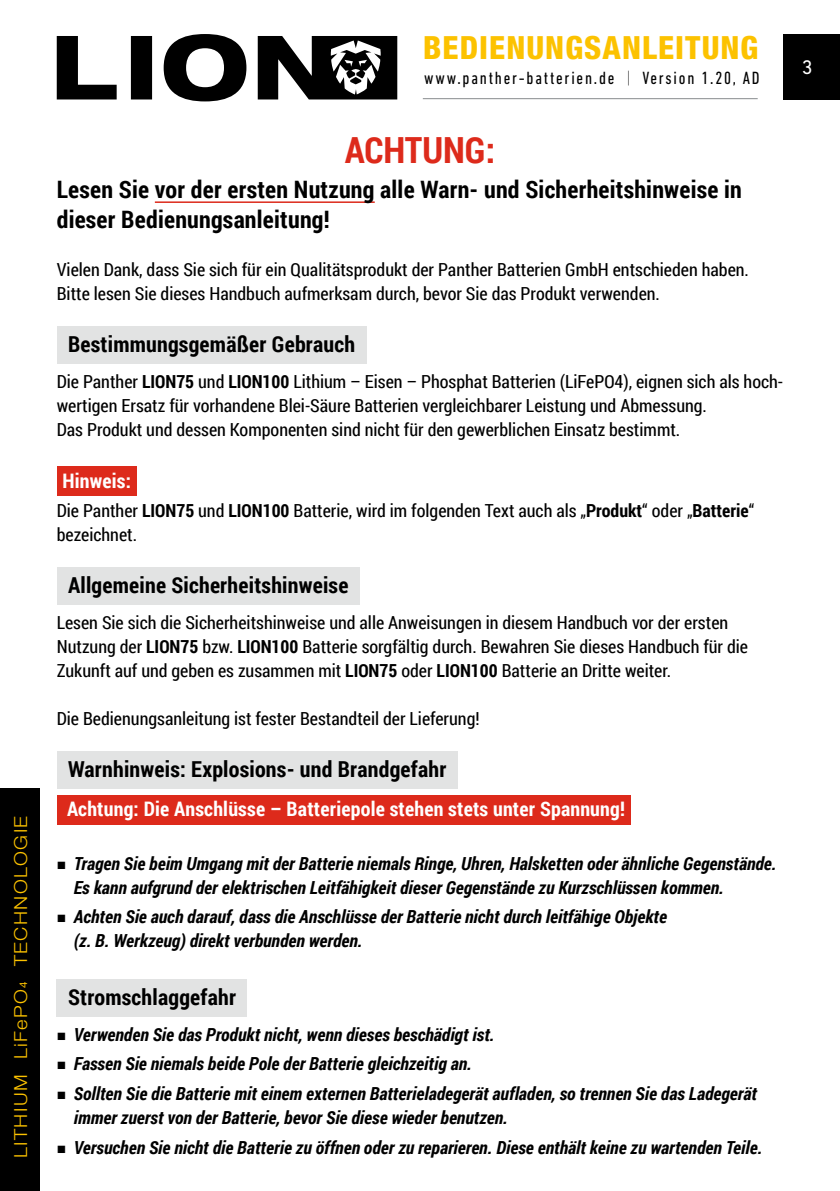
<style>
.page{position:relative;width:840px;height:1191px;background:#fff}
.page>*{position:absolute;margin:0;border:0;box-sizing:border-box;transform-origin:0 0}
.AUCHTUNG__mittig{font:700 36px "Roboto Condensed";color:#dd2a1b}
.t1{font:800 condensed 32px "Helvetica Neue LT Std";letter-spacing:.035em;color:#fcc200}
.Warnung__Fett_Links{font:700 24px/30px "Roboto Condensed";letter-spacing:.01em;color:#000}
.Flies_H2{font:700 22px "Roboto Condensed";letter-spacing:.01em;color:#000}
.Flies_H2-_Hinweis{font:700 20px "Roboto Condensed";letter-spacing:.01em;color:#fff}
.t2{font:20px "DIN Next LT Pro";color:#fff}
.Fliess_Normal_Inhalt{font:18px/24px "Roboto Condensed";color:#000}
.t3{font:italic 700 18px/24px "Roboto Condensed";color:#000}
.t4{font:condensed 18px "DIN Next LT Pro";letter-spacing:.1em;color:#000}
.t5{font:300 18px "Helvetica Neue LT Std";letter-spacing:.07em;color:#fcc200;scale:1.11 1}
.s1{font-weight:400;font-size:10.4px}
.s2{font-weight:200}
.s3{font-weight:700}
</style>
<div class="page">
<div style="left:0;top:788px;width:40px;height:403px;background:#000"></div>
<div style="left:782px;top:34px;width:57px;height:65px;background:#000"></div>
<svg style="left:57px;top:34px;width:340px;height:67px"></svg>
<hr style="left:155px;top:201px;width:219px;height:2px;background:#dd2a1b">
<div style="left:57px;top:326px;width:309px;height:38px;background:#e2e3e3"></div>
<div style="left:57px;top:466px;width:79px;height:30px;background:#dd2a1b"></div>
<div style="left:57px;top:567px;width:302px;height:38px;background:#e2e3e3"></div>
<div style="left:57px;top:751px;width:400px;height:37px;background:#e2e3e3"></div>
<div style="left:57px;top:795px;width:573px;height:29px;background:#dd2a1b"></div>
<div style="left:57px;top:979px;width:190px;height:37px;background:#e2e3e3"></div>
<hr style="left:422px;top:98px;width:335px;height:1px;background:#878b8d">
<p class="t5" style="left:10px;top:1158px;width:310px;rotate:-90deg">LITHIUM LiFePO<span class="s1">4</span> TECHNOLOGIE</p>
<h2 class="t1" style="left:423px;top:28px;width:336px">BEDIENUNGSANLEITUNG</h2>
<p class="t4" style="left:424px;top:68px;width:337px">www.panther-batterien.de <span class="s2">|</span> Version 1.20, AD</p>
<p class="AUCHTUNG__mittig" style="left:344px;top:124px;width:152px">ACHTUNG:</p>
<p class="Warnung__Fett_Links" style="left:57px;top:174px;width:686px">Lesen Sie vor der ersten Nutzung alle Warn- und Sicherheitshinweise in dieser Bedienungsanleitung!</p>
<p class="Fliess_Normal_Inhalt" style="left:57px;top:257px;width:693px">Vielen Dank, dass Sie sich für ein Qualitätsprodukt der Panther Batterien GmbH entschieden haben.</p>
<p class="Fliess_Normal_Inhalt" style="left:57px;top:281px;width:604px">Bitte lesen Sie dieses Handbuch aufmerksam durch, bevor Sie das Produkt verwenden.</p>
<p class="Flies_H2" style="left:68px;top:329px;width:288px">Bestimmungsgemäßer Gebrauch</p>
<p class="Fliess_Normal_Inhalt" style="left:57px;top:368px;width:727px">Die Panther <span class="s3">LION75</span> und <span class="s3">LION100</span> Lithium – Eisen – Phosphat Batterien (LiFePO4), eignen sich als hoch&shy;wertigen Ersatz für vorhandene Blei-Säure Batterien vergleichbarer Leistung und Abmessung.</p>
<p class="Fliess_Normal_Inhalt" style="left:57px;top:416px;width:624px">Das Produkt und dessen Komponenten sind nicht für den gewerblichen Einsatz bestimmt.</p>
<p class="Flies_H2-_Hinweis" style="left:62px;top:466px;width:70px">Hinweis:</p>
<p class="Fliess_Normal_Inhalt" style="left:57px;top:498px;width:698px">Die Panther <span class="s3">LION75</span> und <span class="s3">LION100</span> Batterie, wird im folgenden Text auch als „<span class="s3">Produkt</span>“ oder „<span class="s3">Batterie</span>“ bezeichnet.</p>
<p class="Flies_H2" style="left:68px;top:570px;width:282px">Allgemeine Sicherheitshinweise</p>
<p class="Fliess_Normal_Inhalt" style="left:57px;top:609px;width:672px">Lesen Sie sich die Sicherheitshinweise und alle Anweisungen in diesem Handbuch vor der ersten</p>
<p class="Fliess_Normal_Inhalt" style="left:57px;top:633px;width:692px">Nutzung der <span class="s3">LION75</span> bzw. <span class="s3">LION100</span> Batterie sorgfältig durch. Bewahren Sie dieses Handbuch für die</p>
<p class="Fliess_Normal_Inhalt" style="left:57px;top:657px;width:615px">Zukunft auf und geben es zusammen mit <span class="s3">LION75</span> oder <span class="s3">LION100</span> Batterie an Dritte weiter.</p>
<p class="Fliess_Normal_Inhalt" style="left:57px;top:705px;width:424px">Die Bedienungsanleitung ist fester Bestandteil der Lieferung!</p>
<p class="Flies_H2" style="left:68px;top:753px;width:379px">Warnhinweis: Explosions- und Brandgefahr</p>
<p class="Flies_H2-_Hinweis" style="left:67px;top:795px;width:559px">Achtung: Die Anschlüsse – Batteriepole stehen stets unter Spannung!</p>
<p class="t3" style="left:74px;top:850px;width:704px">Tragen Sie beim Umgang mit der Batterie niemals Ringe, Uhren, Halsketten oder ähnliche Gegenstände.<br>Es kann aufgrund der elektrischen Leitfähigkeit dieser Gegenstände zu Kurzschlüssen kommen.</p>
<p class="t3" style="left:74px;top:904px;width:594px">Achten Sie auch darauf, dass die Anschlüsse der Batterie nicht durch leitfähige Objekte (z. B. Werkzeug) direkt verbunden werden.</p>
<p class="Flies_H2" style="left:68px;top:981px;width:169px">Stromschlaggefahr</p>
<p class="t3" style="left:74px;top:1021px;width:422px">Verwenden Sie das Produkt nicht, wenn dieses beschädigt ist.</p>
<p class="t3" style="left:74px;top:1051px;width:399px">Fassen Sie niemals beide Pole der Batterie gleichzeitig an.</p>
<p class="t3" style="left:74px;top:1080px;width:684px">Sollten Sie die Batterie mit einem externen Batterieladegerät aufladen, so trennen Sie das Ladegerät immer zuerst von der Batterie, bevor Sie diese wieder benutzen.</p>
<p class="t3" style="left:74px;top:1134px;width:690px">Versuchen Sie nicht die Batterie zu öffnen oder zu reparieren. Diese enthält keine zu wartenden Teile.</p>
<p class="t2" style="left:801px;top:55px;width:12px">3</p>
</div>
